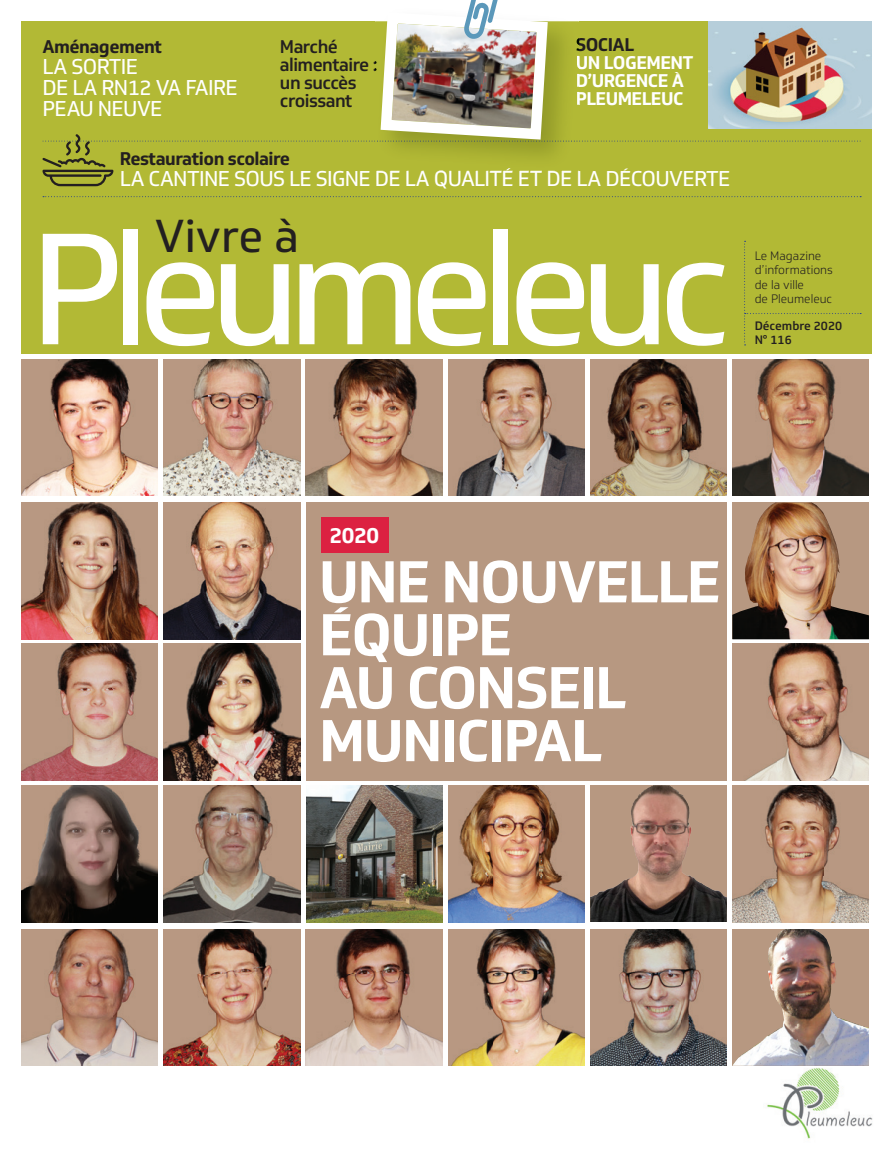
<style>
.page{position:relative;width:893px;height:1149px;background:#fff}
.page>*{position:absolute;margin:0;border:0;box-sizing:border-box;transform-origin:0 0}
.t1{font:154.95px "Soleto Regular new";letter-spacing:-.08em;color:#fff}
.t2{font:57.75px/52.9px "Soleto Bold new";letter-spacing:-.03em;color:#fff}
.t3{font:45.3px "Soleto Regular new";color:#231f20}
.t4{font:21.6px "Soleto Bold new";color:#fff}
.t5{font:21px/21px "Soleto Regular new";letter-spacing:-.03em;color:#fff}
.t6{font:18px "Soleto Bold new";letter-spacing:-.03em;color:#231f20}
.t7{font:18px/18px "Soleto Medium new";letter-spacing:-.03em;color:#231f20}
.t8{font:18px/18px "Soleto Bold new";letter-spacing:-.03em;color:#fff}
.t9{font:12px/14.4px "Soleto Light new";color:#231f20}
.t10{font:12px/14.4px "Soleto Medium new";color:#231f20}
</style>
<div class="page">
<div style="left:21px;top:21px;width:851px;height:333px;background:#b2b935"></div>
<svg style="left:43px;top:196px;width:818px;height:1px"></svg>
<img style="left:763px;top:1065px;width:110px;height:74px">
<svg style="left:744px;top:241px;width:117px;height:104px"></svg>
<img style="left:21px;top:359px;width:137px;height:137px">
<img style="left:21px;top:502px;width:137px;height:137px">
<img style="left:21px;top:643px;width:137px;height:137px">
<img style="left:21px;top:785px;width:137px;height:136px">
<img style="left:21px;top:929px;width:137px;height:136px">
<img style="left:306px;top:359px;width:137px;height:136px">
<img style="left:306px;top:929px;width:137px;height:136px">
<img style="left:590px;top:359px;width:137px;height:137px">
<img style="left:590px;top:785px;width:137px;height:136px">
<img style="left:590px;top:929px;width:137px;height:136px">
<img style="left:163px;top:359px;width:137px;height:137px">
<img style="left:163px;top:502px;width:137px;height:137px">
<img style="left:163px;top:643px;width:137px;height:137px">
<img style="left:163px;top:785px;width:137px;height:136px">
<img style="left:163px;top:929px;width:137px;height:136px">
<img style="left:448px;top:359px;width:137px;height:137px">
<img style="left:448px;top:785px;width:137px;height:136px">
<img style="left:448px;top:929px;width:137px;height:136px">
<img style="left:732px;top:359px;width:137px;height:137px">
<img style="left:732px;top:502px;width:137px;height:137px">
<img style="left:732px;top:643px;width:137px;height:137px">
<img style="left:732px;top:785px;width:137px;height:136px">
<img style="left:732px;top:929px;width:137px;height:136px">
<div style="left:306px;top:502px;width:421px;height:278px;background:#b79881"></div>
<img style="left:306px;top:785px;width:137px;height:137px">
<img style="left:861px;top:22px;width:10px;height:106px">
<div style="left:321px;top:517px;width:68px;height:36px;background:#dc2141"></div>
<svg style="left:43px;top:0;width:818px;height:186px"></svg>
<p class="t6" style="left:576px;top:33px;width:60px">SOCIAL</p>
<p class="t8" style="left:576px;top:53px;width:119px">UN LOGEMENT<br>D’URGENCE À<br>PLEUMELEUC</p>
<p class="t7" style="left:280px;top:37px;width:99px">Marché alimentaire : un succès croissant</p>
<p class="t6" style="left:43px;top:35px;width:121px">AMÉNAGEMENT</p>
<p class="t5" style="left:43px;top:56px;width:197px">LA SORTIE<br>DE LA RN12 VA FAIRE<br>PEAU NEUVE</p>
<p class="t6" style="left:120px;top:147px;width:172px">RESTAURATION SCOLAIRE</p>
<p class="t5" style="left:120px;top:168px;width:612px">LA CANTINE SOUS LE SIGNE DE LA QUALITÉ ET DE LA DÉCOUVERTE</p>
<h3 class="t3" style="left:155px;top:208px;width:146px">VIVRE À</h3>
<h1 class="t1" style="left:30px;top:196px;width:703px">PLEUMELEUC</h1>
<p class="t9" style="left:755px;top:248px;width:80px">Le Magazine d’informations de la ville<br>de Pleumeleuc</p>
<p class="t10" style="left:755px;top:318px;width:89px">Décembre 2020<br>N° 116</p>
<p class="t4" style="left:329px;top:521px;width:51px">2020</p>
<h2 class="t2" style="left:319px;top:555px;width:403px">UNE NOUVELLE<br>ÉQUIPE<br>AU CONSEIL<br>MUNICIPAL</h2>
</div>
